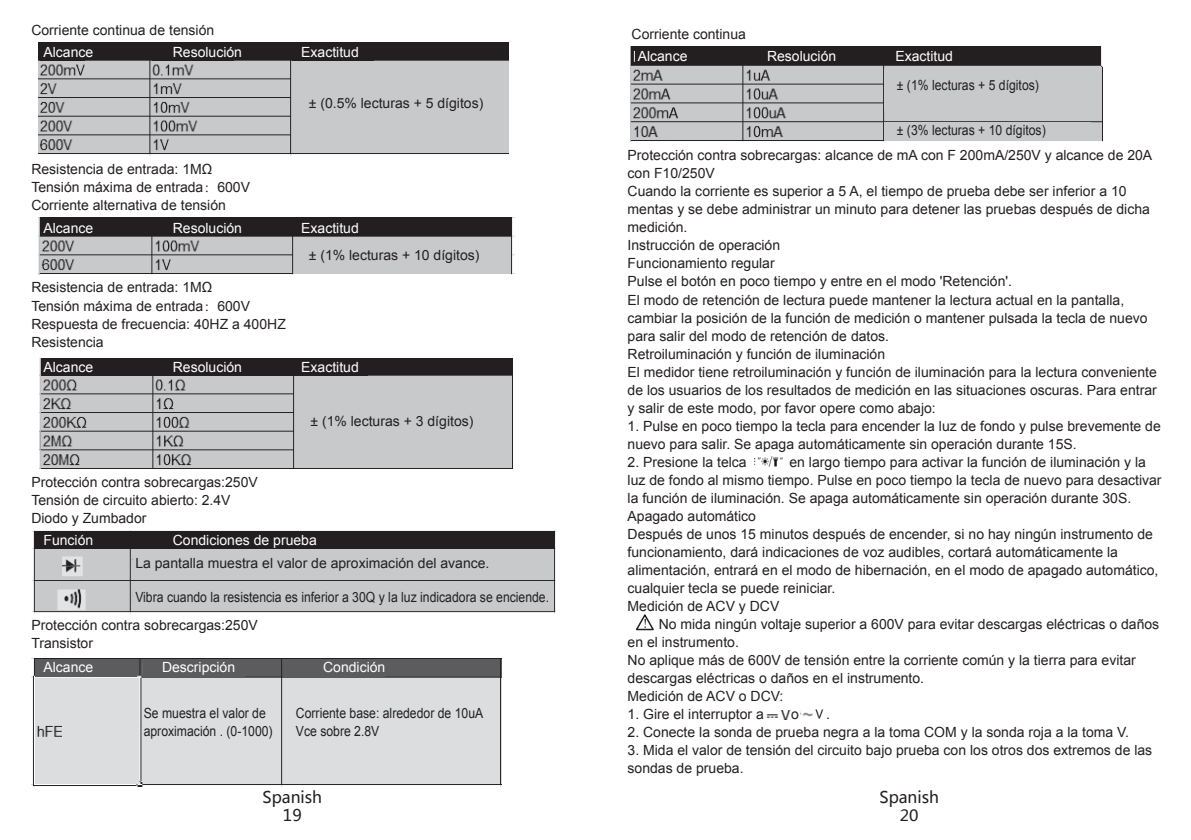
<style>
.page{position:relative;width:1191px;height:840px;background:#fff}
.page>*{position:absolute;margin:0;border:0;box-sizing:border-box;transform-origin:0 0}
.t1{font:16px/18px "Microsoft Ya Hei";color:#231f20;text-align:center}
.t2{font:15.4px "Microsoft Ya Hei";color:#231f20;scale:1.04 1}
.t3{font:14px/18px "Arial";color:#231f20}
.t4{font:14px/18px "Arial";color:#231f20;scale:.87 1}
.t5{font:14px "Arial";color:#fff}
.s1{font-family:"Adobe Song Std";font-weight:300}
</style>
<div class="page">
<img style="left:766px;top:710px;width:25px;height:8px">
<img style="left:33px;top:530px;width:523px;height:83px">
<svg style="left:636px;top:614px;width:18px;height:16px"></svg>
<img style="left:38px;top:42px;width:470px;height:113px">
<img style="left:38px;top:217px;width:476px;height:57px">
<img style="left:39px;top:358px;width:473px;height:110px">
<div style="left:40px;top:44px;width:45px;height:16px;background:#231f20"></div>
<div style="left:153px;top:44px;width:81px;height:16px;background:#231f20"></div>
<div style="left:293px;top:44px;width:81px;height:16px;background:#231f20"></div>
<div style="left:292px;top:97px;width:188px;height:22px;background:#c8c9cb"></div>
<div style="left:41px;top:218px;width:326px;height:18px;background:#231f20"></div>
<div style="left:41px;top:357px;width:326px;height:18px;background:#231f20"></div>
<div style="left:294px;top:244px;width:176px;height:22px;background:#c8c9cb"></div>
<div style="left:296px;top:410px;width:176px;height:21px;background:#c8c9cb"></div>
<div style="left:133px;top:552px;width:354px;height:21px;background:#c8c9cb"></div>
<div style="left:133px;top:586px;width:398px;height:21px;background:#c8c9cb"></div>
<img style="left:31px;top:658px;width:470px;height:127px">
<img style="left:631px;top:46px;width:471px;height:95px">
<div style="left:63px;top:715px;width:11px;height:37px;background:#dcdddf"></div>
<div style="left:36px;top:531px;width:519px;height:17px;background:#231f20"></div>
<div style="left:35px;top:660px;width:102px;height:16px;background:#5c5c5f"></div>
<div style="left:143px;top:660px;width:102px;height:16px;background:#5c5c5f"></div>
<div style="left:283px;top:660px;width:102px;height:16px;background:#5c5c5f"></div>
<div style="left:143px;top:697px;width:129px;height:66px;background:#dcdddf"></div>
<div style="left:283px;top:697px;width:162px;height:66px;background:#dcdddf"></div>
<div style="left:884px;top:70px;width:207px;height:41px;background:#c8c9cb"></div>
<div style="left:884px;top:122px;width:207px;height:17px;background:#c8c9cb"></div>
<div style="left:635px;top:48px;width:326px;height:17px;background:#231f20"></div>
<img style="left:755px;top:456px;width:28px;height:11px">
<img style="left:801px;top:709px;width:23px;height:10px">
<p class="t3" style="left:31px;top:22px;width:184px">Corriente continua de tensión</p>
<p class="t5" style="left:43px;top:43px;width:51px">Alcance</p>
<p class="t5" style="left:173px;top:43px;width:71px">Resolución</p>
<p class="t5" style="left:301px;top:43px;width:59px">Exactitud</p>
<p class="t3" style="left:31px;top:160px;width:220px">Resistencia de entrada: 1MΩ<br>Tensión máxima de entrada<span class="s1">：</span>600V<br>Corriente alternativa de tensión</p>
<p class="t3" style="left:309px;top:94px;width:176px">± (0.5% lecturas + 5 dígitos)</p>
<p class="t5" style="left:43px;top:218px;width:51px">Alcance</p>
<p class="t5" style="left:173px;top:218px;width:71px">Resolución</p>
<p class="t5" style="left:301px;top:218px;width:59px">Exactitud</p>
<p class="t3" style="left:31px;top:278px;width:256px">Resistencia de entrada: 1MΩ<br>Tensión máxima de entrada<span class="s1">：</span>600V<br>Respuesta de frecuencia: 40HZ a 400HZ<br>Resistencia</p>
<p class="t3" style="left:309px;top:246px;width:172px">± (1% lecturas + 10 dígitos)</p>
<p class="t5" style="left:43px;top:357px;width:51px">Alcance</p>
<p class="t5" style="left:173px;top:357px;width:71px">Resolución</p>
<p class="t5" style="left:301px;top:357px;width:59px">Exactitud</p>
<p class="t3" style="left:31px;top:472px;width:228px">Protección contra sobrecargas:250V<br>Tensión de circuito abierto: 2.4V<br>Diodo y Zumbador</p>
<p class="t3" style="left:310px;top:412px;width:164px">± (1% lecturas + 3 dígitos)</p>
<p class="t5" style="left:43px;top:531px;width:51px">Función</p>
<p class="t5" style="left:173px;top:531px;width:145px">Condiciones de prueba</p>
<p class="t3" style="left:135px;top:553px;width:356px">La pantalla muestra el valor de aproximación del avance.</p>
<p class="t4" style="left:135px;top:587px;width:477px">Vibra cuando la resistencia es inferior a 30Q y la luz indicadora se enciende.</p>
<p class="t3" style="left:31px;top:616px;width:228px">Protección contra sobrecargas:250V<br>Transistor</p>
<p class="t5" style="left:43px;top:657px;width:51px">Alcance</p>
<p class="t5" style="left:162px;top:657px;width:75px">Descripción</p>
<p class="t5" style="left:323px;top:657px;width:64px">Condición</p>
<p class="t4" style="left:144px;top:703px;width:150px">Se muestra el valor de aproximación . (0-1000)</p>
<p class="t4" style="left:296px;top:703px;width:217px">Corriente base: alrededor de 10uA<br>Vce sobre 2.8V</p>
<p class="t3" style="left:631px;top:25px;width:116px">Corriente continua</p>
<p class="t5" style="left:637px;top:47px;width:51px">Alcance</p>
<p class="t5" style="left:767px;top:47px;width:71px">Resolución</p>
<p class="t5" style="left:895px;top:47px;width:59px">Exactitud</p>
<p class="t4" style="left:897px;top:76px;width:165px">± (1% lecturas + 5 dígitos)</p>
<p class="t4" style="left:897px;top:121px;width:173px">± (3% lecturas + 10 dígitos)</p>
<p class="t3" style="left:627px;top:146px;width:531px">Protección contra sobrecargas: alcance de mA con F 200mA/250V y alcance de 20A con F10/250V<br>Cuando la corriente es superior a 5 A, el tiempo de prueba debe ser inferior a 10 mentas y se debe administrar un minuto para detener las pruebas después de dicha medición.<br>Instrucción de operación<br>Funcionamiento regular<br>Pulse el botón en poco tiempo y entre en el modo 'Retención'.<br>El modo de retención de lectura puede mantener la lectura actual en la pantalla, cambiar la posición de la función de medición o mantener pulsada la tecla de nuevo para salir del modo de retención de datos.<br>Retroiluminación y función de iluminación<br>El medidor tiene retroiluminación y función de iluminación para la lectura conveniente de los usuarios de los resultados de medición en las situaciones oscuras. Para entrar y salir de este modo, por favor opere como abajo:</p>
<p class="t3" style="left:627px;top:416px;width:535px">1. Pulse en poco tiempo la tecla para encender la luz de fondo y pulse brevemente de nuevo para salir. Se apaga automáticamente sin operación durante 15S.</p>
<p class="t3" style="left:627px;top:452px;width:121px">2. Presione la telca</p>
<p class="t3" style="left:627px;top:452px;width:535px;text-indent:162px">en largo tiempo para activar la función de iluminación y la luz de fondo al mismo tiempo. Pulse en poco tiempo la tecla de nuevo para desactivar la función de iluminación. Se apaga automáticamente sin operación durante 30S.<br>Apagado automático<br>Después de unos 15 minutos después de encender, si no hay ningún instrumento de funcionamiento, dará indicaciones de voz audibles, cortará automáticamente la alimentación, entrará en el modo de hibernación, en el modo de apagado automático, cualquier tecla se puede reiniciar.<br>Medición de ACV y DCV</p>
<p class="t3" style="left:627px;top:614px;width:533px;text-indent:31px">No mida ningún voltaje superior a 600V para evitar descargas eléctricas o daños en el instrumento.<br>No aplique más de 600V de tensión entre la corriente común y la tierra para evitar descargas eléctricas o daños en el instrumento.<br>Medición de ACV o DCV:</p>
<p class="t3" style="left:627px;top:704px;width:138px">1. Gire el interruptor a</p>
<p class="t3" style="left:791px;top:704px;width:9px">o</p>
<p class="t3" style="left:826px;top:704px;width:5px">.</p>
<p class="t3" style="left:627px;top:722px;width:503px">2. Conecte la sonda de prueba negra a la toma COM y la sonda roja a la toma V.</p>
<p class="t3" style="left:627px;top:740px;width:526px">3. Mida el valor de tensión del circuito bajo prueba con los otros dos extremos de las sondas de prueba.</p>
<p class="t1" style="left:263px;top:787px;width:61px">Spanish<br>19</p>
<p class="t1" style="left:879px;top:787px;width:61px">Spanish</p>
<p class="t2" style="left:900px;top:804px;width:20px">20</p>
</div>
